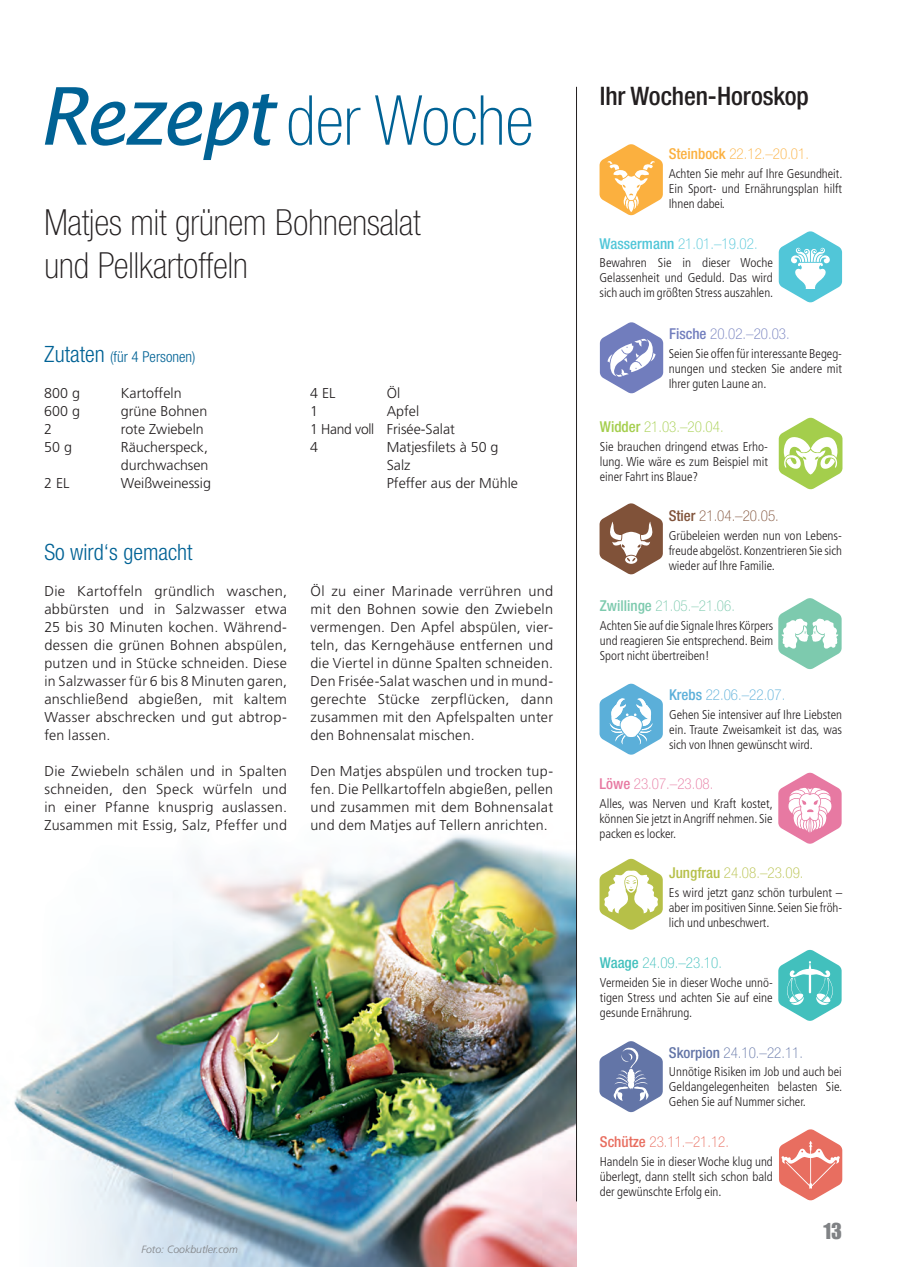
<style>
.page{position:relative;width:897px;height:1267px;background:#fff}
.page>*{position:absolute;margin:0;border:0;box-sizing:border-box;transform-origin:0 0}
.Headline_46pt__Standard{font:100 condensed 69px "Helvetica Neue LT Pro";color:#006295}
.Subline_Rezept{font:100 condensed 36px/43.2px "Helvetica Neue LT Pro";color:#231f20}
.Dachzeile__Standard{font:500 condensed 25.5px "Helvetica Neue LT Pro";letter-spacing:-.005em;color:#231f20}
.Zwischenüberschrift{font:300 condensed 22.5px "Helvetica Neue LT Pro";color:#006295}
.t1{font:22.5px "Impact LT Std";color:#808285}
.Headline_Sternzeichen{font:100 condensed 15px "Helvetica Neue LT Pro";color:#51c6d8}
.Headline_Sternzeichen-2{font:100 condensed 15px "Helvetica Neue LT Pro";color:#fbb03f}
.Headline_Sternzeichen-3{font:100 condensed 15px "Helvetica Neue LT Pro";color:#7dcaae}
.Headline_Sternzeichen-4{font:100 condensed 15px "Helvetica Neue LT Pro";color:#6375a7}
.Headline_Sternzeichen-5{font:100 condensed 15px "Helvetica Neue LT Pro";color:#b6c048}
.Zwischenüberschrift-2{font:300 condensed 15px "Helvetica Neue LT Pro";color:#006295}
.Headline_Sternzeichen-6{font:100 condensed 15px "Helvetica Neue LT Pro";color:#e86e60}
.Headline_Sternzeichen-7{font:100 condensed 15px "Helvetica Neue LT Pro";color:#a4ce4c}
.Headline_Sternzeichen-8{font:100 condensed 15px "Helvetica Neue LT Pro";color:#717dbd}
.Headline_Sternzeichen-9{font:100 condensed 15px "Helvetica Neue LT Pro";color:#805239}
.Headline_Sternzeichen-10{font:100 condensed 15px "Helvetica Neue LT Pro";color:#42c0bd}
.Headline_Sternzeichen-11{font:100 condensed 15px "Helvetica Neue LT Pro";color:#5bafd9}
.Headline_Sternzeichen-12{font:100 condensed 15px "Helvetica Neue LT Pro";color:#e779a2}
.Fließtext__ohne_Abstand{font:300 14.25px/18px "Frutiger LT Pro";letter-spacing:.02em;color:#231f20;text-align:justify}
.Zutaten{font:300 14.25px "Frutiger LT Pro";color:#231f20}
.Text_Sternzeichen{font:300 condensed 12.75px/15px "Frutiger LT Pro";color:#231f20;text-align:justify}
.Fotonachweis{font:italic 300 10.5px "Frutiger LT Std";color:#808285}
.s1{font-family:"Lucida Sans";font-weight:400;font-style:italic;font-stretch:normal;font-size:79.5px}
.s2{font-size:22.5px}
.s3{font-weight:500}
</style>
<div class="page">
<img style="left:14px;top:835px;width:563px;height:431px">
<hr style="left:576px;top:87px;width:1px;height:1114px;background:#231f20">
<svg style="left:599px;top:144px;width:63px;height:71px"></svg>
<svg style="left:778px;top:231px;width:63px;height:72px"></svg>
<svg style="left:599px;top:322px;width:64px;height:71px"></svg>
<svg style="left:778px;top:417px;width:64px;height:72px"></svg>
<svg style="left:599px;top:503px;width:63px;height:71px"></svg>
<svg style="left:778px;top:598px;width:63px;height:71px"></svg>
<svg style="left:599px;top:683px;width:63px;height:72px"></svg>
<svg style="left:778px;top:772px;width:63px;height:72px"></svg>
<svg style="left:599px;top:858px;width:63px;height:72px"></svg>
<svg style="left:778px;top:949px;width:63px;height:72px"></svg>
<svg style="left:599px;top:1041px;width:63px;height:71px"></svg>
<svg style="left:779px;top:1129px;width:63px;height:71px"></svg>
<p class="Headline_46pt__Standard" style="left:37px;top:81px;width:497px"><span class="s1">Rezept</span> der Woche</p>
<p class="Subline_Rezept" style="left:44px;top:200px;width:377px">Matjes mit grünem Bohnensalat und Pellkartoffeln</p>
<p class="Zwischenüberschrift-2" style="left:44px;top:348px;width:153px"><span class="s2">Zutaten</span> (für 4 Personen)</p>
<p class="Zutaten" style="left:44px;top:384px;width:37px">800 g</p>
<p class="Zutaten" style="left:121px;top:384px;width:62px">Kartoffeln</p>
<p class="Zutaten" style="left:44px;top:402px;width:37px">600 g</p>
<p class="Zutaten" style="left:121px;top:402px;width:88px">grüne Bohnen</p>
<p class="Zutaten" style="left:44px;top:420px;width:9px">2</p>
<p class="Zutaten" style="left:121px;top:420px;width:84px">rote Zwiebeln</p>
<p class="Zutaten" style="left:44px;top:438px;width:29px">50 g</p>
<p class="Zutaten" style="left:121px;top:438px;width:89px">Räucherspeck,</p>
<p class="Zutaten" style="left:121px;top:456px;width:89px">durchwachsen</p>
<p class="Zutaten" style="left:44px;top:474px;width:27px">2 EL</p>
<p class="Zutaten" style="left:121px;top:474px;width:92px">Weißweinessig</p>
<p class="Zwischenüberschrift" style="left:44px;top:539px;width:150px">So wird‘s gemacht</p>
<p class="Fließtext__ohne_Abstand" style="left:44px;top:582px;width:244px">Die Kartoffeln gründlich waschen, abbürsten und in Salzwasser etwa 25 bis 30 Minuten kochen. Während&shy;dessen die grünen Bohnen abspülen, putzen und in Stücke schneiden. Diese in Salzwasser für 6 bis 8 Minuten garen, anschließend abgießen, mit kaltem Wasser abschrecken und gut abtrop&shy;fen lassen.</p>
<p class="Fließtext__ohne_Abstand" style="left:44px;top:762px;width:244px">Die Zwiebeln schälen und in Spalten schneiden, den Speck würfeln und in einer Pfanne knusprig auslassen.<br>Zusammen mit Essig, Salz, Pfeffer und</p>
<p class="Zutaten" style="left:310px;top:384px;width:27px">4 EL</p>
<p class="Zutaten" style="left:387px;top:384px;width:15px">Öl</p>
<p class="Zutaten" style="left:310px;top:402px;width:9px">1</p>
<p class="Zutaten" style="left:387px;top:402px;width:34px">Apfel</p>
<p class="Zutaten" style="left:310px;top:420px;width:146px">1 Hand voll Frisée-Salat</p>
<p class="Zutaten" style="left:310px;top:438px;width:9px">4</p>
<p class="Zutaten" style="left:387px;top:438px;width:113px">Matjesfilets à 50 g</p>
<p class="Zutaten" style="left:387px;top:456px;width:25px">Salz</p>
<p class="Zutaten" style="left:387px;top:474px;width:133px">Pfeffer aus der Mühle</p>
<p class="Fließtext__ohne_Abstand" style="left:310px;top:582px;width:244px">Öl zu einer Marinade verrühren und mit den Bohnen sowie den Zwiebeln vermengen. Den Apfel abspülen, vier&shy;teln, das Kerngehäuse entfernen und die Viertel in dünne Spalten schneiden.<br>Den Frisée-Salat waschen und in mund&shy;gerechte Stücke zerpflücken, dann zusammen mit den Apfelspalten unter den Bohnensalat mischen.</p>
<p class="Fließtext__ohne_Abstand" style="left:310px;top:762px;width:244px">Den Matjes abspülen und trocken tup&shy;fen. Die Pellkartoffeln abgießen, pellen und zusammen mit dem Bohnensalat und dem Matjes auf Tellern anrichten.</p>
<p class="Fotonachweis" style="left:141px;top:1242px;width:98px">Foto: Cookbutler.com</p>
<p class="Dachzeile__Standard" style="left:599px;top:81px;width:210px">Ihr Wochen-Horoskop</p>
<p class="Headline_Sternzeichen-2" style="left:668px;top:145px;width:142px"><span class="s3">Steinbock</span> 22.12.–20.01.</p>
<p class="Text_Sternzeichen" style="left:668px;top:166px;width:175px">Achten Sie mehr auf Ihre Gesundheit.<br>Ein Sport- und Ernährungsplan hilft Ihnen dabei.</p>
<p class="Headline_Sternzeichen" style="left:599px;top:235px;width:159px"><span class="s3">Wassermann</span> 21.01.–19.02.</p>
<p class="Text_Sternzeichen" style="left:599px;top:256px;width:175px">Bewahren Sie in dieser Woche Gelassenheit und Geduld. Das wird sich auch im größten Stress auszahlen.</p>
<p class="Headline_Sternzeichen-8" style="left:669px;top:325px;width:122px"><span class="s3">Fische</span> 20.02.–20.03.</p>
<p class="Text_Sternzeichen" style="left:668px;top:346px;width:175px">Seien Sie offen für interessante Begeg&shy;nungen und stecken Sie andere mit Ihrer guten Laune an.</p>
<p class="Headline_Sternzeichen-7" style="left:599px;top:418px;width:125px"><span class="s3">Widder</span> 21.03.–20.04.</p>
<p class="Text_Sternzeichen" style="left:599px;top:439px;width:170px">Sie brauchen dringend etwas Erho&shy;lung. Wie wäre es zum Beispiel mit einer Fahrt ins Blaue?</p>
<p class="Headline_Sternzeichen-9" style="left:668px;top:507px;width:112px"><span class="s3">Stier</span> 21.04.–20.05.</p>
<p class="Text_Sternzeichen" style="left:668px;top:528px;width:175px">Grübeleien werden nun von Lebens&shy;freude abgelöst. Konzentrieren Sie sich wieder auf Ihre Familie.</p>
<p class="Headline_Sternzeichen-3" style="left:599px;top:597px;width:137px"><span class="s3">Zwillinge</span> 21.05.–21.06.</p>
<p class="Text_Sternzeichen" style="left:599px;top:618px;width:175px">Achten Sie auf die Signale Ihres Körpers und reagieren Sie entsprechend. Beim Sport nicht übertreiben!</p>
<p class="Headline_Sternzeichen-11" style="left:669px;top:686px;width:118px"><span class="s3">Krebs</span> 22.06.–22.07.</p>
<p class="Text_Sternzeichen" style="left:669px;top:707px;width:174px">Gehen Sie intensiver auf Ihre Liebsten ein. Traute Zweisamkeit ist das, was sich von Ihnen gewünscht wird.</p>
<p class="Headline_Sternzeichen-12" style="left:599px;top:775px;width:115px"><span class="s3">Löwe</span> 23.07.–23.08.</p>
<p class="Text_Sternzeichen" style="left:599px;top:796px;width:175px">Alles, was Nerven und Kraft kostet, können Sie jetzt in Angriff nehmen. Sie packen es locker.</p>
<p class="Headline_Sternzeichen-5" style="left:669px;top:864px;width:136px"><span class="s3">Jungfrau</span> 24.08.–23.09.</p>
<p class="Text_Sternzeichen" style="left:668px;top:885px;width:175px">Es wird jetzt ganz schön turbulent – aber im positiven Sinne. Seien Sie fröh&shy;lich und unbeschwert.</p>
<p class="Headline_Sternzeichen-10" style="left:599px;top:954px;width:123px"><span class="s3">Waage</span> 24.09.–23.10.</p>
<p class="Text_Sternzeichen" style="left:599px;top:975px;width:174px">Vermeiden Sie in dieser Woche unnö&shy;tigen Stress und achten Sie auf eine gesunde Ernährung.</p>
<p class="Headline_Sternzeichen-4" style="left:668px;top:1043px;width:136px"><span class="s3">Skorpion</span> 24.10.–22.11.</p>
<p class="Text_Sternzeichen" style="left:668px;top:1064px;width:175px">Unnötige Risiken im Job und auch bei Geldangelegenheiten belasten Sie.<br>Gehen Sie auf Nummer sicher.</p>
<p class="Headline_Sternzeichen-6" style="left:599px;top:1133px;width:131px"><span class="s3">Schütze</span> 23.11.–21.12.</p>
<p class="Text_Sternzeichen" style="left:599px;top:1153px;width:174px">Handeln Sie in dieser Woche klug und überlegt, dann stellt sich schon bald der gewünschte Erfolg ein.</p>
<h3 class="t1" style="left:822px;top:1218px;width:21px">13</h3>
</div>
